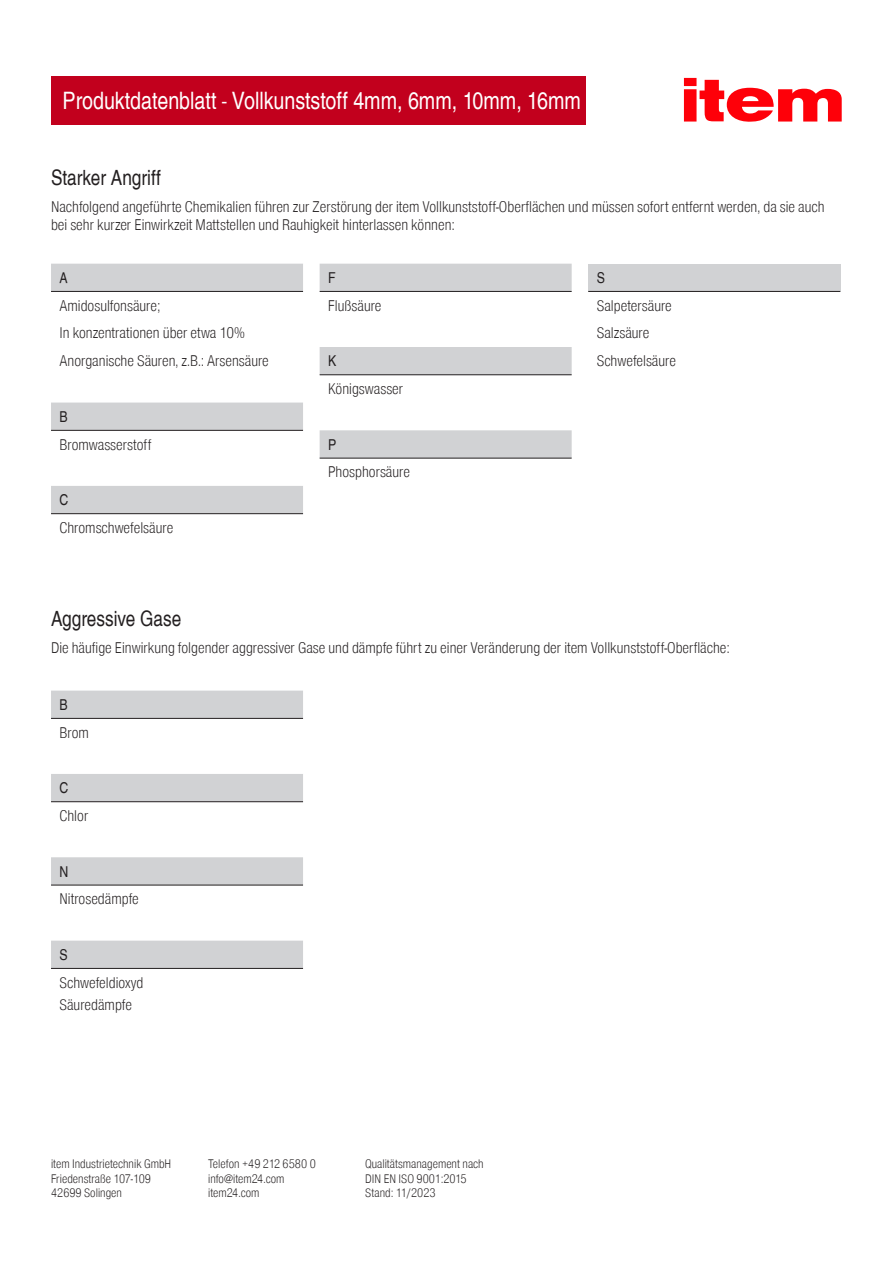
<style>
.page{position:relative;width:893px;height:1263px;background:#fff}
.page>*{position:absolute;margin:0;border:0;box-sizing:border-box;transform-origin:0 0}
.Headline_auf_rotem_Balken_16pt{font:24px "Item Global Reg Con";color:#fff}
.Copytext{font:21px "Item Global Reg Con";color:#231f20}
.Copytext-2{font:15px/18px "Item Global Lig Con";color:#231f20}
.Copytext_Reg{font:15px "Nimbus Item Reg Con";color:#231f20}
.t1{font:12px/14.4px "Item Global Lig Con";color:#231f20}
.s1{font-family:"Item Global Lig Con"}
</style>
<div class="page">
<div style="left:51px;top:77px;width:535px;height:48px;background:#c2001d"></div>
<svg style="left:684px;top:78px;width:158px;height:44px"></svg>
<svg style="left:51px;top:691px;width:252px;height:277px"></svg>
<hr style="left:51px;top:718px;width:252px;height:1px;background:#231f20">
<hr style="left:51px;top:801px;width:252px;height:1px;background:#231f20">
<hr style="left:51px;top:885px;width:252px;height:1px;background:#231f20">
<hr style="left:51px;top:968px;width:252px;height:1px;background:#231f20">
<svg style="left:51px;top:264px;width:252px;height:249px"></svg>
<hr style="left:51px;top:291px;width:252px;height:1px;background:#231f20">
<hr style="left:51px;top:430px;width:252px;height:1px;background:#231f20">
<hr style="left:51px;top:513px;width:252px;height:1px;background:#231f20">
<svg style="left:320px;top:264px;width:252px;height:194px"></svg>
<hr style="left:320px;top:291px;width:252px;height:1px;background:#231f20">
<hr style="left:320px;top:374px;width:252px;height:1px;background:#231f20">
<hr style="left:320px;top:458px;width:252px;height:1px;background:#231f20">
<div style="left:588px;top:264px;width:252px;height:27px;background:#d1d2d4"></div>
<hr style="left:588px;top:291px;width:252px;height:1px;background:#231f20">
<p class="Headline_auf_rotem_Balken_16pt" style="left:63px;top:84px;width:520px">Produktdatenblatt <span class="s1">-</span> Vollkunststoff 4mm, 6mm, 10mm, 16mm</p>
<p class="Copytext" style="left:51px;top:163px;width:111px">Starker Angriff</p>
<p class="Copytext-2" style="left:51px;top:198px;width:775px">Nachfolgend angeführte Chemikalien führen zur Zerstörung der item Vollkunststoff-Oberflächen und müssen sofort entfernt werden, da sie auch bei sehr kurzer Einwirkzeit Mattstellen und Rauhigkeit hinterlassen können:</p>
<p class="Copytext_Reg" style="left:60px;top:269px;width:10px">A</p>
<p class="Copytext-2" style="left:60px;top:297px;width:102px">Amidosulfonsäure;</p>
<p class="Copytext-2" style="left:60px;top:325px;width:187px">In konzentrationen über etwa 10%</p>
<p class="Copytext-2" style="left:60px;top:353px;width:211px">Anorganische Säuren, z.B.: Arsensäure</p>
<p class="Copytext_Reg" style="left:60px;top:408px;width:10px">B</p>
<p class="Copytext-2" style="left:60px;top:436px;width:93px">Bromwasserstoff</p>
<p class="Copytext_Reg" style="left:60px;top:491px;width:10px">C</p>
<p class="Copytext-2" style="left:60px;top:519px;width:115px">Chromschwefelsäure</p>
<p class="Copytext_Reg" style="left:328px;top:269px;width:9px">F</p>
<p class="Copytext-2" style="left:328px;top:297px;width:55px">Flußsäure</p>
<p class="Copytext_Reg" style="left:328px;top:352px;width:10px">K</p>
<p class="Copytext-2" style="left:328px;top:380px;width:77px">Königswasser</p>
<p class="Copytext_Reg" style="left:328px;top:435px;width:10px">P</p>
<p class="Copytext-2" style="left:328px;top:464px;width:83px">Phosphorsäure</p>
<p class="Copytext_Reg" style="left:597px;top:269px;width:10px">S</p>
<p class="Copytext-2" style="left:597px;top:297px;width:77px">Salpetersäure</p>
<p class="Copytext-2" style="left:597px;top:325px;width:54px">Salzsäure</p>
<p class="Copytext-2" style="left:597px;top:353px;width:81px">Schwefelsäure</p>
<p class="Copytext" style="left:51px;top:604px;width:132px">Aggressive Gase</p>
<p class="Copytext-2" style="left:51px;top:639px;width:680px">Die häufige Einwirkung folgender aggressiver Gase und dämpfe führt zu einer Veränderung der item Vollkunststoff-Oberfläche:</p>
<p class="Copytext_Reg" style="left:60px;top:696px;width:10px">B</p>
<p class="Copytext-2" style="left:60px;top:724px;width:31px">Brom</p>
<p class="Copytext_Reg" style="left:60px;top:779px;width:10px">C</p>
<p class="Copytext-2" style="left:60px;top:807px;width:30px">Chlor</p>
<p class="Copytext_Reg" style="left:60px;top:862px;width:10px">N</p>
<p class="Copytext-2" style="left:60px;top:891px;width:81px">Nitrosedämpfe</p>
<p class="Copytext_Reg" style="left:60px;top:946px;width:10px">S</p>
<p class="Copytext-2" style="left:60px;top:974px;width:85px">Schwefeldioxyd</p>
<p class="Copytext-2" style="left:60px;top:996px;width:74px">Säuredämpfe</p>
<p class="t1" style="left:51px;top:1157px;width:122px">item Industrietechnik GmbH<br>Friedenstraße 107-109<br>42699 Solingen</p>
<p class="t1" style="left:208px;top:1157px;width:109px">Telefon +49 212 6580 0 info@item24.com item24.com</p>
<p class="t1" style="left:365px;top:1157px;width:120px">Qualitätsmanagement nach<br>DIN EN ISO 9001:2015<br>Stand: 11/2023</p>
</div>
